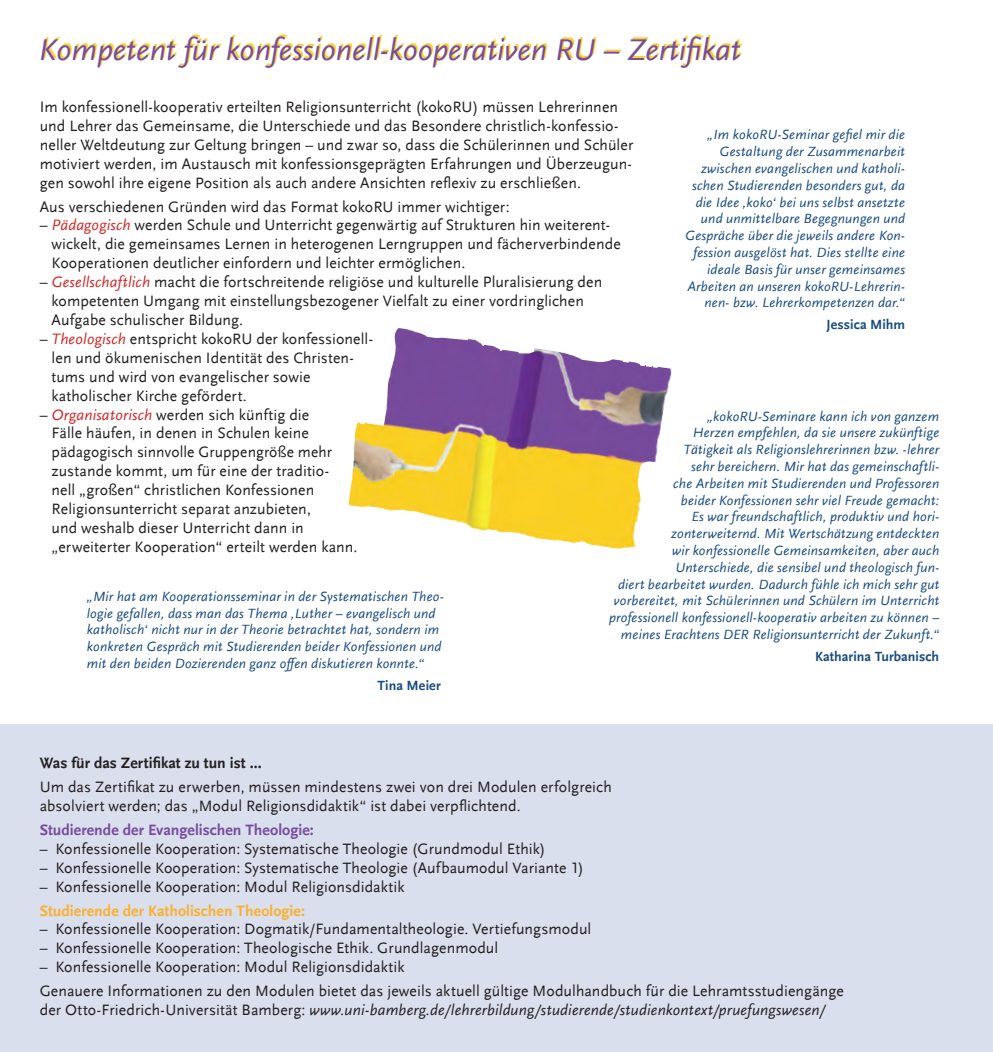
<style>
.page{position:relative;width:993px;height:1052px;background:#fff}
.page>*{position:absolute;margin:0;border:0;box-sizing:border-box;transform-origin:0 0}
.t1{font:italic 31.5px "UB Scala Sans";color:#fad027}
.t2{font:15.75px/18.9px "UB Scala Sans";letter-spacing:.005em;color:#231f20}
.t3{font:italic 15.75px "UB Scala Sans";letter-spacing:.015em;color:#231f20}
.t4{font:700 15.75px "UB Scala Sans";letter-spacing:.005em;color:#784c9e}
.t5{font:700 15.75px "UB Scala Sans";letter-spacing:.005em;color:#fbaf30}
.t6{font:700 15.75px "UB Scala Sans";color:#231f20}
.t7{font:italic 14px/16.8px "UB Scala Sans";letter-spacing:.015em;color:#184b81;text-align:right}
.t8{font:700 14px "UB Scala Sans";color:#184b81}
.s1{font-style:italic;color:#d12727}
.s2{font-style:normal}
</style>
<div class="page">
<div style="left:0;top:724px;width:992px;height:328px;background:#d9dfec"></div>
<img style="left:348px;top:328px;width:323px;height:221px">
<h1 class="t1" style="left:40px;top:29px;width:703px">Kompetent für konfessionell-kooperativen RU – Zertifikat</h1>
<p class="t2" style="left:40px;top:97px;width:595px">Im konfessionell-kooperativ erteilten Religionsunterricht (kokoRU) müssen Lehrerinnen und Lehrer das Gemeinsame, die Unterschiede und das Besondere christlich-konfessio&shy;neller Weltdeutung zur Geltung bringen – und zwar so, dass die Schülerinnen und Schüler motiviert werden, im Austausch mit konfessionsgeprägten Erfahrungen und Überzeugun&shy;gen sowohl ihre eigene Position als auch andere Ansichten reflexiv zu erschließen.</p>
<p class="t2" style="left:40px;top:197px;width:471px">Aus verschiedenen Gründen wird das Format kokoRU immer wichtiger:</p>
<p class="t2" style="left:51px;top:216px;width:570px;text-indent:-12px">– <span class="s1">Pädagogisch</span> werden Schule und Unterricht gegenwärtig auf Strukturen hin weiterent&shy;wickelt, die gemeinsames Lernen in heterogenen Lerngruppen und fächerverbindende<br>Kooperationen deutlicher einfordern und leichter ermöglichen.</p>
<p class="t2" style="left:51px;top:272px;width:552px;text-indent:-12px">– <span class="s1">Gesellschaftlich</span> macht die fortschreitende religiöse und kulturelle Pluralisierung den kompetenten Umgang mit einstellungsbezogener Vielfalt zu einer vordringlichen<br>Aufgabe schulischer Bildung.</p>
<p class="t2" style="left:51px;top:329px;width:323px;text-indent:-12px">– <span class="s1">Theologisch</span> entspricht kokoRU der konfessionell&shy;len und ökumenischen Identität des Christen&shy;tums und wird von evangelischer sowie katholischer Kirche gefördert.</p>
<p class="t2" style="left:51px;top:405px;width:307px;text-indent:-12px">– <span class="s1">Organisatorisch</span> werden sich künftig die<br>Fälle häufen, in denen in Schulen keine pädagogisch sinnvolle Gruppengröße mehr zustande kommt, um für eine der traditio-<br>nell „großen“ christlichen Konfessionen Religionsunterricht separat anzubieten,<br>und weshalb dieser Unterricht dann in „erweiterter Kooperation“ erteilt werden kann.</p>
<p class="t7" style="left:685px;top:126px;width:221px">„Im kokoRU-Seminar gefiel mir die Gestaltung der Zusammenarbeit zwischen evangelischen und katholi&shy;schen Studierenden besonders gut, da die Idee ‚koko‘ bei uns selbst ansetzte und unmittelbare Begegnungen und Gespräche über die jeweils andere Kon&shy;fession ausgelöst hat. Dies stellte eine ideale Basis für unser gemeinsames Arbeiten an unseren kokoRU-Lehrerin&shy;nen- bzw. Lehrerkompetenzen dar.“</p>
<p class="t8" style="left:826px;top:316px;width:80px">Jessica Mihm</p>
<p class="t7" style="left:608px;top:407px;width:332px">„kokoRU-Seminare kann ich von ganzem<br>Herzen empfehlen, da sie unsere zukünftige<br>Tätigkeit als Religionslehrerinnen bzw. -lehrer<br>sehr bereichern. Mir hat das gemeinschaftli-<br>che Arbeiten mit Studierenden und Professoren<br>beider Konfessionen sehr viel Freude gemacht:<br>Es war freundschaftlich, produktiv und hori&shy;zonterweiternd. Mit Wertschätzung entdeckten<br>wir konfessionelle Gemeinsamkeiten, aber auch Unterschiede, die sensibel und theologisch fun-<br>diert bearbeitet wurden. Dadurch fühle ich mich sehr gut vorbereitet, mit Schülerinnen und Schülern im Unterricht professionell konfessionell-kooperativ arbeiten zu können – meines Erachtens DER Religionsunterricht der Zukunft.“</p>
<p class="t8" style="left:814px;top:648px;width:126px">Katharina Turbanisch</p>
<p class="t7" style="left:87px;top:588px;width:358px;text-align:left">„Mir hat am Kooperationsseminar in der Systematischen Theo&shy;logie gefallen, dass man das Thema ‚Luther – evangelisch und katholisch‘ nicht nur in der Theorie betrachtet hat, sondern im konkreten Gespräch mit Studierenden beider Konfessionen und mit den beiden Dozierenden ganz offen diskutieren konnte.“</p>
<p class="t8" style="left:377px;top:677px;width:65px">Tina Meier</p>
<p class="t6" style="left:40px;top:754px;width:224px">Was für das Zertifikat zu tun ist ...</p>
<p class="t2" style="left:40px;top:777px;width:573px">Um das Zertifikat zu erwerben, müssen mindestens zwei von drei Modulen erfolgreich absolviert werden; das „Modul Religionsdidaktik“ ist dabei verpflichtend.</p>
<p class="t4" style="left:40px;top:820px;width:275px">Studierende der Evangelischen Theologie:</p>
<p class="t2" style="left:40px;top:839px;width:507px">– Konfessionelle Kooperation: Systematische Theologie (Grundmodul Ethik)</p>
<p class="t2" style="left:40px;top:858px;width:545px">– Konfessionelle Kooperation: Systematische Theologie (Aufbaumodul Variante 1)</p>
<p class="t2" style="left:40px;top:877px;width:366px">– Konfessionelle Kooperation: Modul Religionsdidaktik</p>
<p class="t5" style="left:40px;top:901px;width:267px">Studierende der Katholischen Theologie:</p>
<p class="t2" style="left:40px;top:920px;width:553px">– Konfessionelle Kooperation: Dogmatik/Fundamentaltheologie. Vertiefungsmodul</p>
<p class="t2" style="left:40px;top:938px;width:460px">– Konfessionelle Kooperation: Theologische Ethik. Grundlagenmodul</p>
<p class="t2" style="left:40px;top:955px;width:805px;line-height:23.8px">– Konfessionelle Kooperation: Modul Religionsdidaktik<br>Genauere Informationen zu den Modulen bietet das jeweils aktuell gültige Modulhandbuch für die Lehramtsstudiengänge</p>
<p class="t3" style="left:40px;top:1000px;width:787px"><span class="s2">der Otto-Friedrich-Universität Bamberg:</span> www.uni-bamberg.de/lehrerbildung/studierende/studienkontext/pruefungswesen/</p>
</div>
